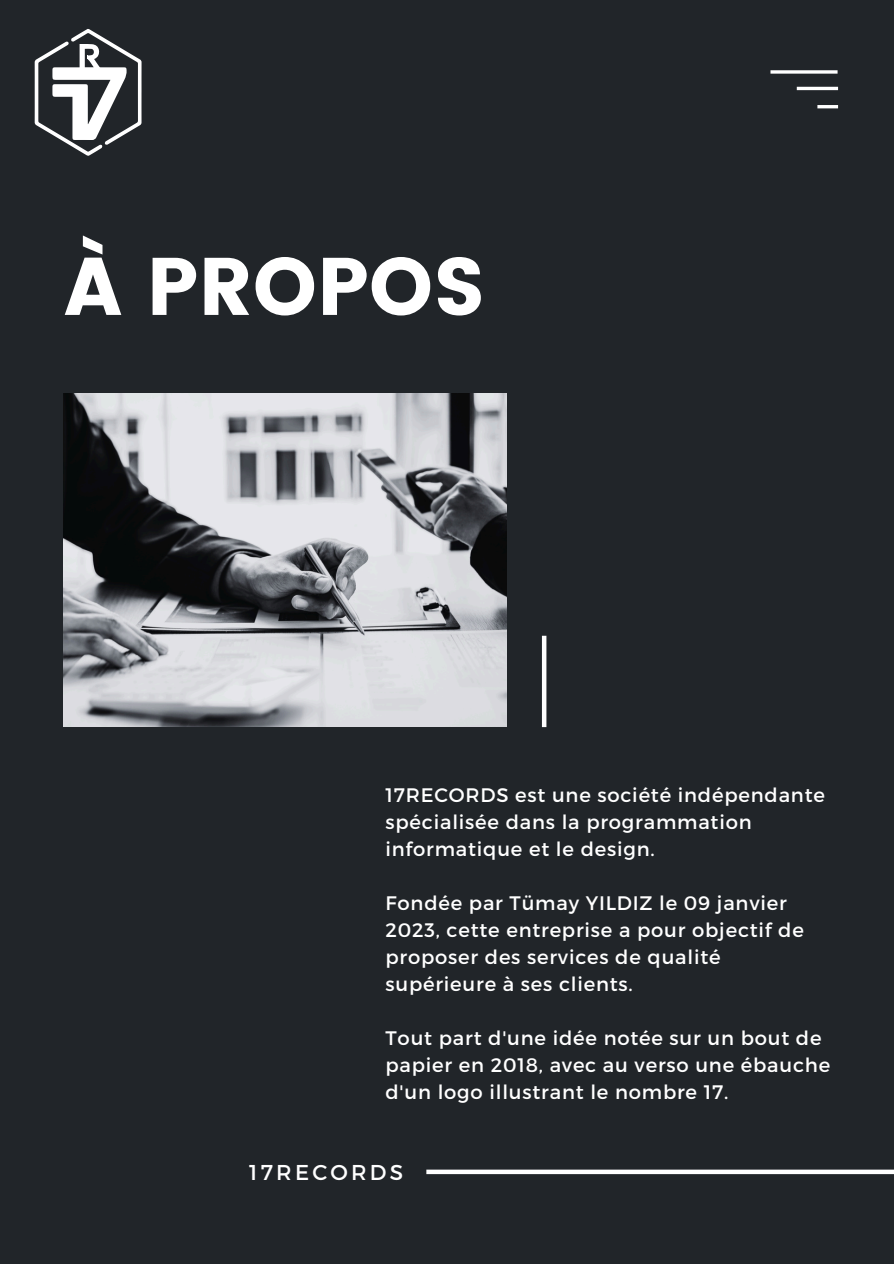
<style>
.page{position:relative;width:894px;height:1264px;background:#fff}
.page>*{position:absolute;margin:0;border:0;box-sizing:border-box;transform-origin:0 0}
.t1{font:81.3px "Poppins";color:#fff}
.t2{font:21.45px "Montserrat";letter-spacing:.15em;color:#fff}
.t3{font:19.5px/27px "Montserrat";letter-spacing:.04em;color:#fff}
</style>
<div class="page">
<div style="left:0;top:0;width:893px;height:1263px;background:#212529"></div>
<img style="left:64px;top:394px;width:442px;height:333px">
<div style="left:541px;top:635px;width:5px;height:92px;background:#fff"></div>
<svg style="left:770px;top:70px;width:67px;height:4px"></svg>
<hr style="left:796px;top:87px;width:41px;height:3px;background:#fff">
<hr style="left:817px;top:105px;width:20px;height:3px;background:#fff">
<div style="left:426px;top:1169px;width:467px;height:5px;background:#fff"></div>
<svg style="left:35px;top:29px;width:106px;height:127px"></svg>
<p class="t1" style="left:64px;top:239px;width:423px">À PROPOS</p>
<h1 class="t3" style="left:385px;top:781px;width:441px">17RECORDS est une société indépendante spécialisée dans la programmation informatique et le design.</h1>
<p class="t3" style="left:385px;top:889px;width:420px">Fondée par Tümay YILDIZ le 09 janvier 2023, cette entreprise a pour objectif de proposer des services de qualité supérieure à ses clients.</p>
<p class="t3" style="left:385px;top:1024px;width:446px">Tout part d'une idée notée sur un bout de papier en 2018, avec au verso une ébauche d'un logo illustrant le nombre 17.</p>
<p class="t2" style="left:249px;top:1158px;width:155px">17RECORDS</p>
</div>
